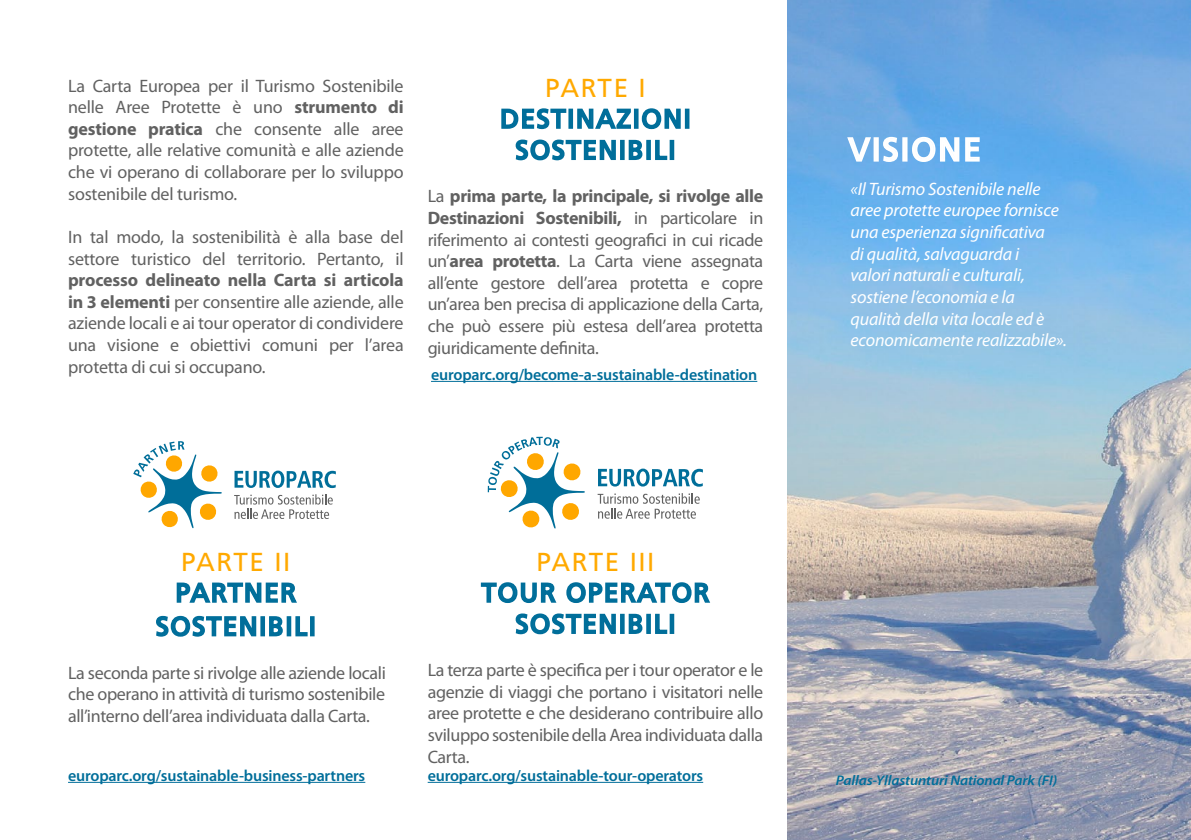
<style>
.page{position:relative;width:1191px;height:840px;background:#fff}
.page>*{position:absolute;margin:0;border:0;box-sizing:border-box;transform-origin:0 0}
.t1{font:32px "Frutiger LT Std";color:#fff}
.t2{font:26px/31.2px "Frutiger LT Std";letter-spacing:.06em;color:#006e9a}
.t3{font:26px "Frutiger LT Std";letter-spacing:.06em;color:#ffa900}
.t4{font:18px/21.6px "Myriad Pro";letter-spacing:-.015em;color:#616161;text-align:justify}
.t5{font:italic 18px/21.6px "Myriad Pro";letter-spacing:-.01em;color:#fff}
.t6{font:600 16px "Myriad Pro";letter-spacing:-.01em;color:#006e9a}
.t7{font:italic 600 14px "Myriad Pro";letter-spacing:-.01em;color:#006e9a;scale:1.07 1}
.s1{font-weight:700}
</style>
<div class="page">
<img style="left:787px;top:0;width:404px;height:839px">
<div style="left:685px;top:109px;width:4px;height:20px;border:2px solid #006e9a"></div>
<svg style="left:501px;top:108px;width:180px;height:53px"></svg>
<div style="left:669px;top:140px;width:5px;height:20px;border:2px solid #006e9a"></div>
<svg style="left:176px;top:582px;width:121px;height:21px"></svg>
<svg style="left:156px;top:615px;width:101px;height:22px"></svg>
<div style="left:260px;top:616px;width:5px;height:20px;border:2px solid #006e9a"></div>
<svg style="left:269px;top:616px;width:14px;height:21px"></svg>
<div style="left:287px;top:616px;width:4px;height:20px;border:2px solid #006e9a"></div>
<svg style="left:295px;top:616px;width:13px;height:21px"></svg>
<div style="left:310px;top:616px;width:5px;height:20px;border:2px solid #006e9a"></div>
<svg style="left:480px;top:582px;width:231px;height:53px"></svg>
<div style="left:669px;top:613px;width:5px;height:20px;border:2px solid #006e9a"></div>
<svg style="left:845px;top:136px;width:27px;height:33px"></svg>
<div style="left:873px;top:137px;width:5px;height:24px;border:2px solid #fff"></div>
<svg style="left:882px;top:136px;width:17px;height:27px"></svg>
<div style="left:902px;top:137px;width:5px;height:24px;border:2px solid #fff"></div>
<svg style="left:911px;top:134px;width:69px;height:30px"></svg>
<hr style="left:431px;top:381px;width:326px;height:1px;background:#006e9a">
<hr style="left:68px;top:781px;width:297px;height:1px;background:#006e9a">
<hr style="left:428px;top:781px;width:275px;height:1px;background:#006e9a">
<svg style="left:234px;top:470px;width:102px;height:18px"></svg>
<svg style="left:234px;top:494px;width:99px;height:24px"></svg>
<svg style="left:133px;top:441px;width:89px;height:87px"></svg>
<svg style="left:598px;top:468px;width:105px;height:18px"></svg>
<svg style="left:597px;top:493px;width:103px;height:25px"></svg>
<svg style="left:488px;top:436px;width:97px;height:92px"></svg>
<p class="t4" style="left:68px;top:74px;width:337px">La Carta Europea per il Turismo Sostenibile nelle Aree Protette è uno <span class="s1">strumento di gestione pratica</span> che consente alle aree protette, alle relative comunità e alle aziende che vi operano di collaborare per lo sviluppo sostenibile del turismo.</p>
<p class="t4" style="left:68px;top:226px;width:337px">In tal modo, la sostenibilità è alla base del settore turistico del territorio. Pertanto, il</p>
<p class="t4" style="left:68px;top:269px;width:337px"><span class="s1">processo delineato nella Carta si articola in 3 elementi</span> per consentire alle aziende, alle aziende locali e ai tour operator di condividere una visione e obiettivi comuni per l’area protetta di cui si occupano.</p>
<h2 class="t3" style="left:545px;top:72px;width:97px">PARTE I</h2>
<h2 class="t2" style="left:515px;top:103px;width:177px;text-indent:-15px">DESTI NAZIONI<br>SOSTENIB</h2>
<h2 class="t2" style="left:645px;top:134px;width:32px">ILI</h2>
<p class="t4" style="left:428px;top:185px;width:337px">La <span class="s1">prima parte, la principale, si rivolge alle Destinazioni Sostenibili,</span> in particolare in riferimento ai contesti geografici in cui ricade un’<span class="s1">area protetta</span>. La Carta viene assegnata all’ente gestore dell’area protetta e copre un’area ben precisa di applicazione della Carta, che può essere più estesa dell’area protetta giuridicamente definita.</p>
<p class="t6" style="left:431px;top:364px;width:328px">europarc.org/become-a-sustainable-destination</p>
<h2 class="t3" style="left:181px;top:546px;width:100px">PARTE II</h2>
<h2 class="t2" style="left:156px;top:575px;width:106px;line-height:33.6px;text-indent:20px">PARTNER<br>SOSTENIBI</h2>
<h2 class="t2" style="left:294px;top:610px;width:19px">LI</h2>
<p class="t4" style="left:68px;top:661px;width:319px">La seconda parte si rivolge alle aziende locali che operano in attività di turismo sostenibile all’interno dell’area individuata dalla Carta.</p>
<h2 class="t3" style="left:536px;top:546px;width:101px">PARTE III</h2>
<h2 class="t2" style="left:481px;top:577px;width:36px">TOUR</h2>
<h2 class="t2" style="left:566px;top:577px;width:18px">OPER</h2>
<h2 class="t2" style="left:637px;top:577px;width:54px">ATOR</h2>
<h2 class="t2" style="left:515px;top:608px;width:81px">SOSTENIBI</h2>
<h2 class="t2" style="left:654px;top:608px;width:19px">LI</h2>
<p class="t4" style="left:428px;top:658px;width:337px">La terza parte è specifica per i tour operator e le agenzie di viaggi che portano i visitatori nelle aree protette e che desiderano contribuire allo sviluppo sostenibile della Area individuata dalla Carta.</p>
<p class="t6" style="left:68px;top:764px;width:299px">europarc.org/sustainable-business-partners</p>
<p class="t6" style="left:428px;top:764px;width:277px">europarc.org/sustainable-tour-operators</p>
<h1 class="t1" style="left:848px;top:131px;width:86px">VISIONE</h1>
<p class="t5" style="left:850px;top:177px;width:218px">«Il Turismo Sostenibile nelle aree protette europee fornisce una esperienza significativa<br>di qualità, salvaguarda i<br>valori naturali e culturali, sostiene l’economia e la qualità della vita locale ed è economicamente realizzabile».</p>
<p class="t7" style="left:836px;top:770px;width:208px">Pallas-Yllastunturi National Park (FI)</p>
</div>
